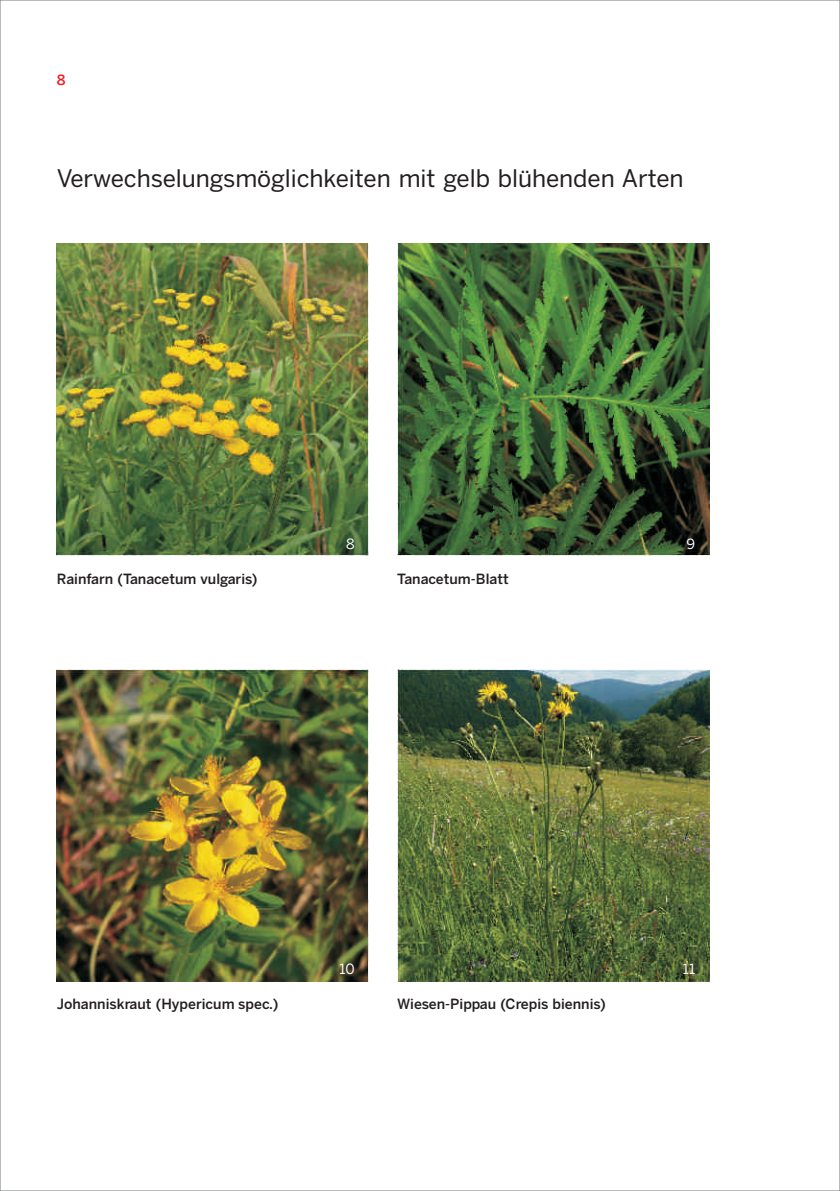
<style>
.page{position:relative;width:840px;height:1191px;background:#fff}
.page>*{position:absolute;margin:0;border:0;box-sizing:border-box;transform-origin:0 0}
.t1{font:24px "Benton Sans";letter-spacing:-.005em;color:#231f20}
.t2{font:500 14px "Benton Sans";color:#231f20}
.t3{font:14px "Benton Sans";color:#fff}
.t4{font:500 14px "Benton Sans";color:#ee1d23}
</style>
<div class="page">
<img style="left:57px;top:244px;width:312px;height:312px">
<img style="left:57px;top:669px;width:312px;height:312px">
<img style="left:397px;top:244px;width:312px;height:312px">
<img style="left:397px;top:669px;width:312px;height:312px">
<p class="t4" style="left:57px;top:74px;width:10px">8</p>
<h1 class="t1" style="left:57px;top:168px;width:628px">Verwechselungsmöglichkeiten mit gelb blühenden Arten</h1>
<p class="t3" style="left:346px;top:538px;width:10px">8</p>
<p class="t2" style="left:57px;top:573px;width:202px">Rainfarn (Tanacetum vulgaris)</p>
<p class="t2" style="left:397px;top:573px;width:113px">Tanacetum-Blatt</p>
<p class="t3" style="left:686px;top:538px;width:10px">9</p>
<p class="t3" style="left:339px;top:963px;width:17px">10</p>
<p class="t2" style="left:57px;top:998px;width:223px">Johanniskraut (Hypericum spec.)</p>
<p class="t2" style="left:397px;top:998px;width:210px">Wiesen-Pippau (Crepis biennis)</p>
<p class="t3" style="left:682px;top:963px;width:14px">11</p>
</div>
